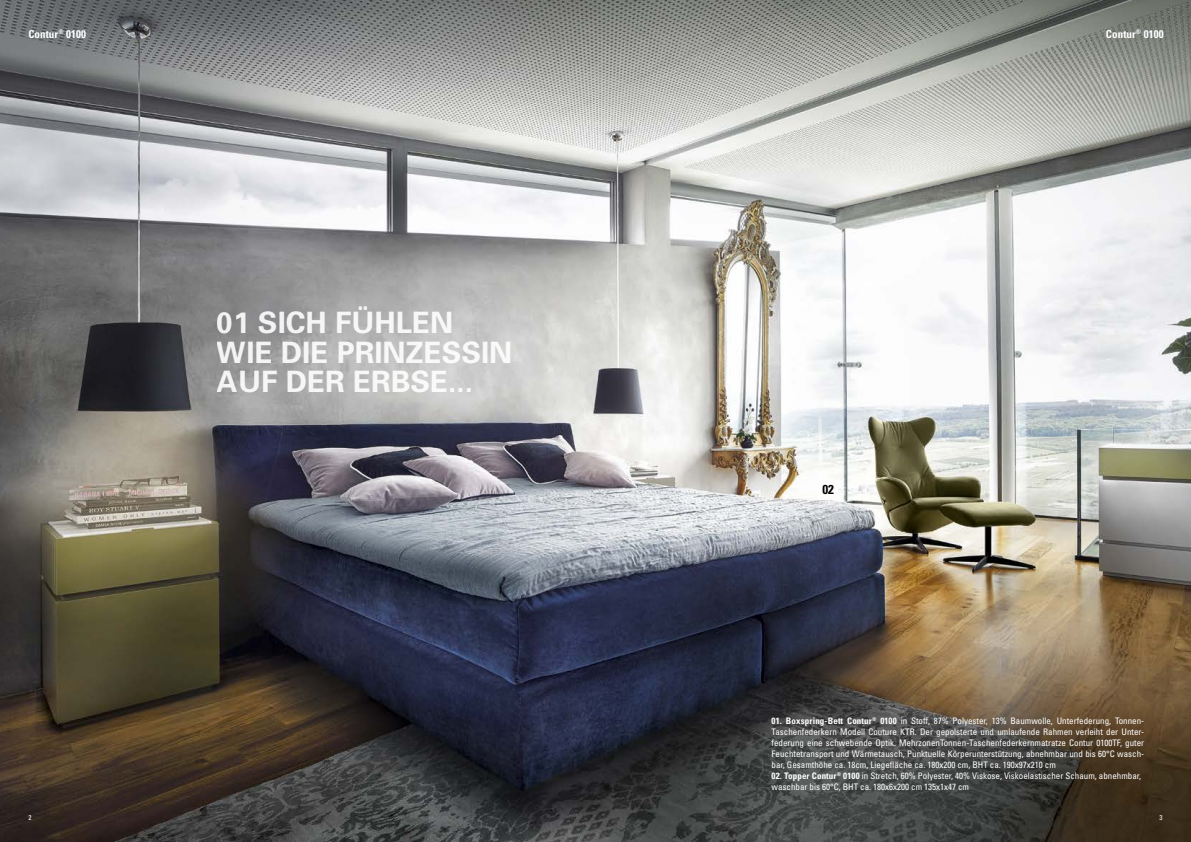
<style>
.page{position:relative;width:1191px;height:842px;background:#fff}
.page>*{position:absolute;margin:0;border:0;box-sizing:border-box;transform-origin:0 0}
.t1{font:700 29.5px/29.5px "Univers";color:#fff}
.t2{font:700 condensed 13px "Univers";color:#000}
.t3{font:700 condensed 11px "Univers";letter-spacing:.01em;color:#fff}
.t4{font:condensed 9px/11px "Univers";color:#fff;text-align:justify}
.t5{font:condensed 7px "Univers";color:#fff}
.s1{font-weight:700}
</style>
<div class="page">
<img style="left:0;top:0;width:1191px;height:842px">
<p class="t3" style="left:28px;top:27px;width:59px">Contur<sup>®</sup> 0100</p>
<h1 class="t1" style="left:217px;top:308px;width:297px">01 SICH FÜHLEN<br>WIE DIE PRINZESSIN<br>AUF DER ERBSE...</h1>
<h2 class="t2" style="left:822px;top:481px;width:13px">02</h2>
<p class="t3" style="left:1106px;top:27px;width:59px">Contur<sup>®</sup> 0100</p>
<p class="t4" style="left:771px;top:715px;width:374px"><span class="s1">01. Boxspring-Bett Contur</span><sup>®</sup> <span class="s1">0100</span> in Stoff, 87% Polyester, 13% Baumwolle, Unterfederung, Tonnen-Taschenfederkern Modell Couture KTR. Der gepolsterte und umlaufende Rahmen verleiht der Unter&shy;federung eine schwebende Optik. MehrzonenTonnen-Taschenfederkernmatratze Contur 0100TF, guter Feuchtetransport und Wärmetausch, Punktuelle Körperunterstützung, abnehmbar und bis 60°C wasch&shy;bar, Gesamthöhe ca. 18cm, Liegefläche ca. 180x200 cm, BHT ca. 190x97x210 cm</p>
<p class="t4" style="left:771px;top:770px;width:371px"><span class="s1">02. Topper Contur</span><sup>®</sup> <span class="s1">0100</span> in Stretch, 60% Polyester, 40% Viskose, Viskoelastischer Schaum, abnehmbar, waschbar bis 60°C, BHT ca. 180x6x200 cm 135x1x47 cm</p>
<p class="t5" style="left:28px;top:813px;width:5px">2</p>
<p class="t5" style="left:1159px;top:813px;width:5px">3</p>
</div>
